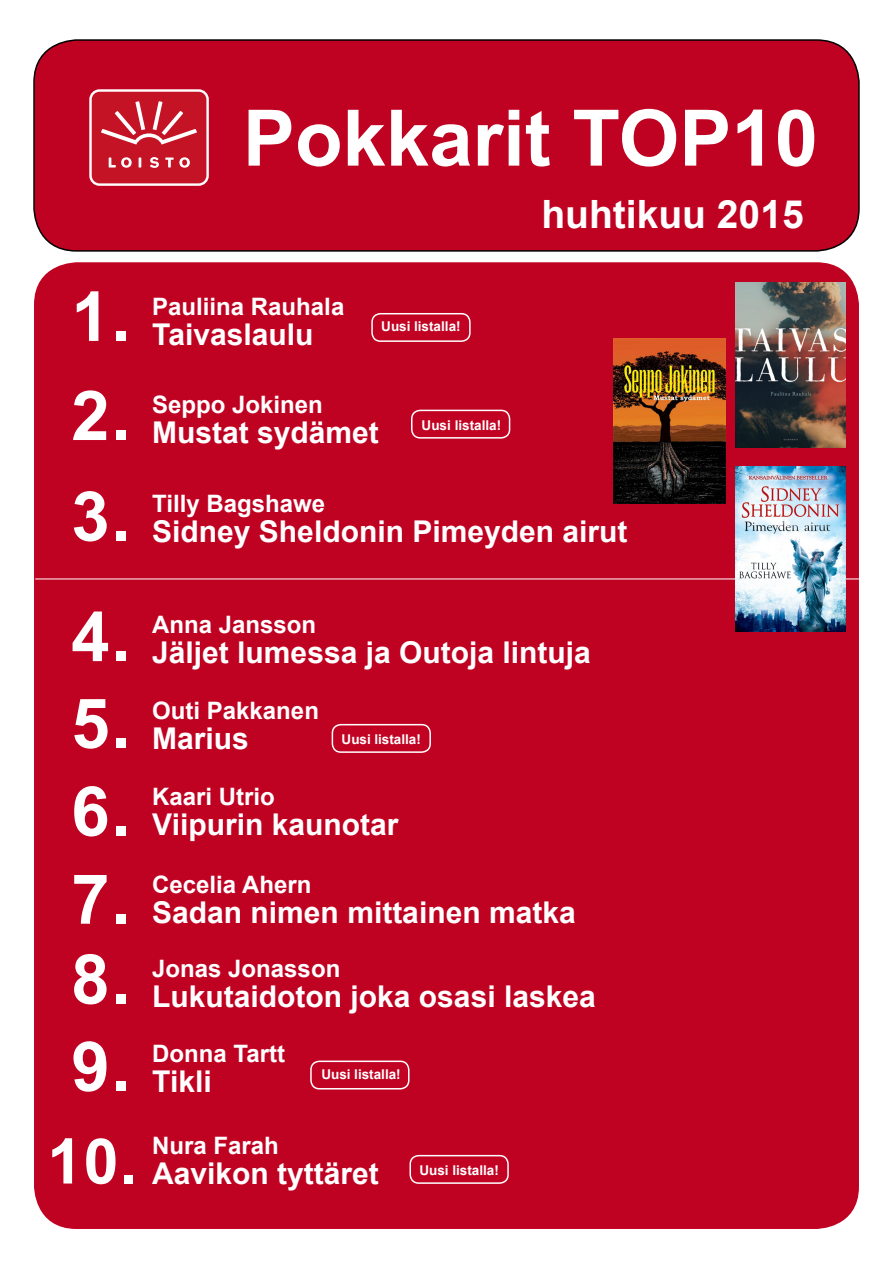
<style>
.page{position:relative;width:893px;height:1263px;background:#fff}
.page>*{position:absolute;margin:0;border:0;box-sizing:border-box;transform-origin:0 0}
.uusilistalla{font:700 78px "Arial";color:#fff}
.t1{font:700 69px "Arial";color:#fff}
.t2{font:700 63px "Arial";color:#fff}
.t3{font:700 39px "Arial";color:#fff}
.t4{font:700 30px "Arial";color:#fff}
.t5{font:700 24px "Arial";color:#fff}
.uusilistalla-2{font:700 13.5px "Arial";color:#fff}
</style>
<div class="page">
<div style="left:34px;top:40px;width:825px;height:211px;background:#c00222;border-radius:43px"></div>
<div style="left:33px;top:39px;width:827px;height:213px;border:2px solid #020000;border-radius:43px"></div>
<div style="left:34px;top:262px;width:825px;height:967px;background:#c00222;border-radius:43px"></div>
<div style="left:91px;top:91px;width:117px;height:94px;background:#c41324;border-radius:9px"></div>
<div style="left:89px;top:89px;width:120px;height:97px;border:2px solid #fff;border-radius:9px"></div>
<svg style="left:109px;top:157px;width:23px;height:11px"></svg>
<svg style="left:139px;top:157px;width:2px;height:11px"></svg>
<svg style="left:150px;top:157px;width:9px;height:11px"></svg>
<svg style="left:165px;top:157px;width:25px;height:11px"></svg>
<svg style="left:101px;top:101px;width:96px;height:44px"></svg>
<img style="left:736px;top:283px;width:109px;height:165px">
<img style="left:614px;top:339px;width:111px;height:165px">
<hr style="left:35px;top:579px;width:824px;height:1px;background:#fff">
<div style="left:332px;top:724px;width:99px;height:29px;border:2px solid #fff;border-radius:9px"></div>
<img style="left:736px;top:467px;width:110px;height:164px">
<div style="left:411px;top:410px;width:99px;height:29px;border:2px solid #fff;border-radius:9px"></div>
<div style="left:310px;top:1060px;width:99px;height:29px;border:2px solid #fff;border-radius:9px"></div>
<div style="left:371px;top:313px;width:100px;height:29px;border:2px solid #fff;border-radius:9px"></div>
<div style="left:409px;top:1155px;width:100px;height:29px;border:2px solid #fff;border-radius:9px"></div>
<p class="uusilistalla" style="left:243px;top:86px;width:577px">Pokkarit TOP10</p>
<p class="t3" style="left:541px;top:188px;width:264px">huhtikuu 2015</p>
<p class="t1" style="left:71px;top:271px;width:60px">1.</p>
<p class="t1" style="left:71px;top:370px;width:60px">2.</p>
<p class="t1" style="left:71px;top:470px;width:60px">3.</p>
<p class="t5" style="left:152px;top:291px;width:194px">Pauliina Rauhala</p>
<p class="t4" style="left:152px;top:315px;width:163px">Taivaslaulu</p>
<p class="uusilistalla-2" style="left:381px;top:317px;width:81px">Uusi listalla!</p>
<p class="t5" style="left:152px;top:389px;width:172px">Seppo Jokinen</p>
<p class="t4" style="left:152px;top:413px;width:228px">Mustat sydämet</p>
<p class="uusilistalla-2" style="left:422px;top:416px;width:81px">Uusi listalla!</p>
<p class="t5" style="left:152px;top:488px;width:174px">Tilly Bagshawe</p>
<p class="t4" style="left:152px;top:512px;width:477px">Sidney Sheldonin Pimeyden airut</p>
<p class="t1" style="left:71px;top:591px;width:60px">4.</p>
<p class="t1" style="left:71px;top:678px;width:60px">5.</p>
<p class="t1" style="left:71px;top:765px;width:60px">6.</p>
<p class="t1" style="left:71px;top:853px;width:60px">7.</p>
<p class="t1" style="left:71px;top:933px;width:60px">8.</p>
<p class="t1" style="left:71px;top:1020px;width:60px">9.</p>
<p class="t2" style="left:47px;top:1119px;width:92px">10.</p>
<p class="t5" style="left:152px;top:608px;width:166px">Anna Jansson</p>
<p class="t4" style="left:152px;top:632px;width:440px">Jäljet lumessa ja Outoja lintuja</p>
<p class="t5" style="left:152px;top:695px;width:168px">Outi Pakkanen</p>
<p class="t4" style="left:152px;top:718px;width:98px">Marius</p>
<p class="uusilistalla-2" style="left:342px;top:730px;width:81px">Uusi listalla!</p>
<p class="t5" style="left:152px;top:781px;width:124px">Kaari Utrio</p>
<p class="t4" style="left:152px;top:805px;width:248px">Viipurin kaunotar</p>
<p class="t5" style="left:152px;top:869px;width:161px">Cecelia Ahern</p>
<p class="t4" style="left:152px;top:893px;width:425px">Sadan nimen mittainen matka</p>
<p class="t5" style="left:152px;top:952px;width:190px">Jonas Jonasson</p>
<p class="t4" style="left:152px;top:976px;width:445px">Lukutaidoton joka osasi laskea</p>
<p class="t5" style="left:152px;top:1038px;width:134px">Donna Tartt</p>
<p class="t4" style="left:152px;top:1062px;width:61px">Tikli</p>
<p class="uusilistalla-2" style="left:321px;top:1065px;width:81px">Uusi listalla!</p>
<p class="t5" style="left:152px;top:1129px;width:128px">Nura Farah</p>
<p class="t4" style="left:152px;top:1153px;width:228px">Aavikon tyttäret</p>
<p class="uusilistalla-2" style="left:419px;top:1161px;width:81px">Uusi listalla!</p>
</div>
